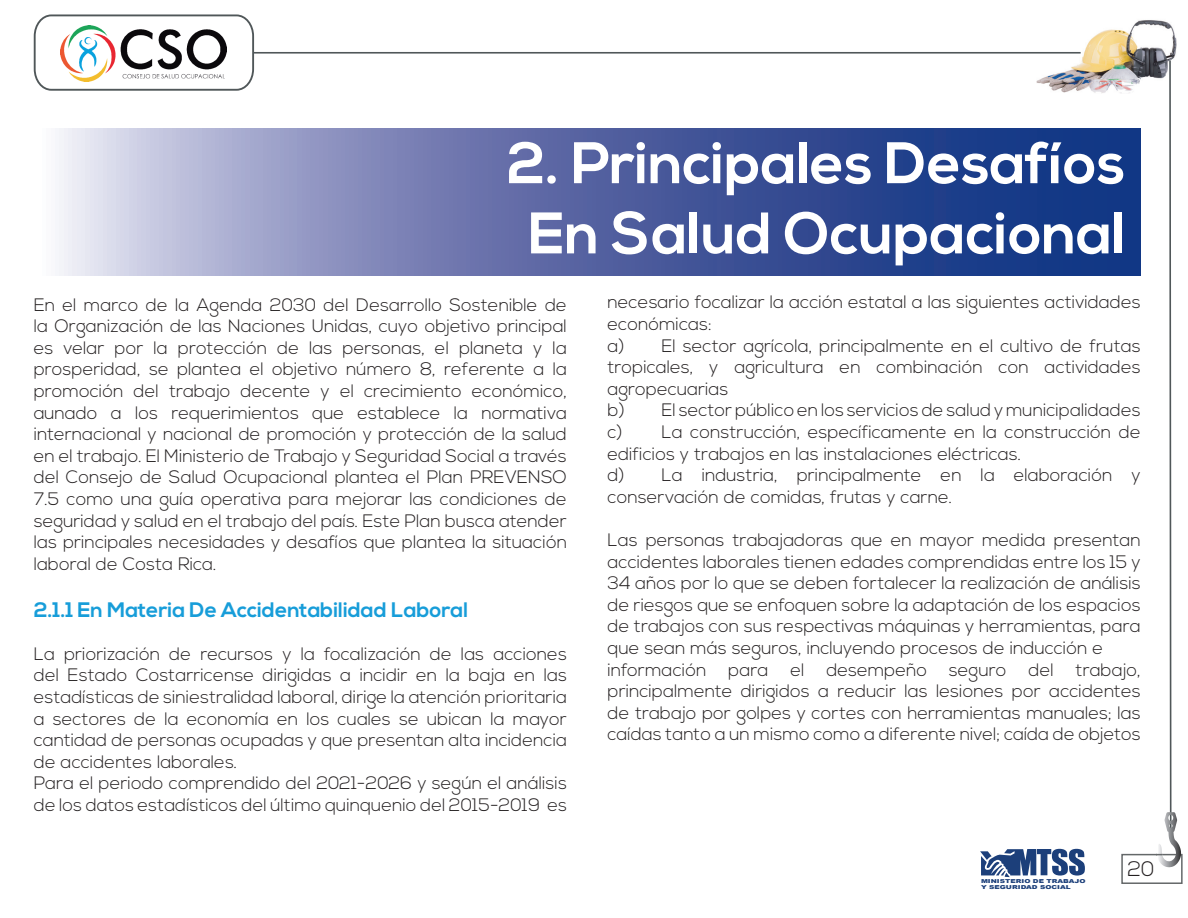
<style>
.page{position:relative;width:1188px;height:918px;background:#fff}
.page>*{position:absolute;margin:0;border:0;box-sizing:border-box;transform-origin:0 0}
.t1{font:700 58.5px/70.2px "Nexa";color:#fff;text-align:center}
.t2{font:700 21px "Nexa";color:#179dd9}
.t3{font:300 21px "Nexa";color:#231f20}
.t4{font:300 18px/21.6px "Nexa";color:#231f20}
.t5{font:900 5.4px/6.4px "Arial";color:#1c3f7a;scale:1.36 1}
</style>
<div class="page">
<img style="left:1036px;top:20px;width:141px;height:73px">
<svg style="left:980px;top:849px;width:105px;height:28px"></svg>
<hr style="left:253px;top:52px;width:828px;height:2px;background:#505759">
<svg style="left:33px;top:14px;width:222px;height:77px"></svg>
<img style="left:61px;top:25px;width:166px;height:56px">
<div style="left:1121px;top:854px;width:62px;height:30px;border:2px solid #646869"></div>
<svg style="left:1156px;top:59px;width:25px;height:808px"></svg>
<svg style="left:59px;top:129px;width:1082px;height:146px;background:#5f70a9"></svg>
<h1 class="t1" style="left:507px;top:130px;width:620px">2. Principales Desafíos<br>En Salud Ocupacional</h1>
<p class="t4" style="left:34px;top:294px;width:535px;text-align:justify">En el marco de la Agenda 2030 del Desarrollo Sostenible de la Organización de las Naciones Unidas, cuyo objetivo principal es velar por la protección de las personas, el planeta y la prosperidad, se plantea el objetivo número 8, referente a la promoción del trabajo decente y el crecimiento económico, aunado a los requerimientos que establece la normativa internacional y nacional de promoción y protección de la salud en el trabajo. El Ministerio de Trabajo y Seguridad Social a través del Consejo de Salud Ocupacional plantea el Plan PREVENSO 7.5 como una guía operativa para mejorar las condiciones de seguridad y salud en el trabajo del país. Este Plan busca atender las principales necesidades y desafíos que plantea la situación laboral de Costa Rica.</p>
<p class="t2" style="left:34px;top:597px;width:436px">2.1.1 En Materia De Accidentabilidad Laboral</p>
<p class="t4" style="left:34px;top:644px;width:535px">La priorización de recursos y la focalización de las acciones del Estado Costarricense dirigidas a incidir en la baja en las estadísticas de siniestralidad laboral, dirige la atención prioritaria a sectores de la economía en los cuales se ubican la mayor cantidad de personas ocupadas y que presentan alta incidencia de accidentes laborales.<br>Para el periodo comprendido del 2021-2026 y según el análisis de los datos estadísticos del último quinquenio del 2015-2019 es</p>
<p class="t4" style="left:608px;top:292px;width:535px">necesario focalizar la acción estatal a las siguientes actividades económicas:<br>a) El sector agrícola, principalmente en el cultivo de frutas tropicales, y agricultura en combinación con actividades agropecuarias<br>b) El sector público en los servicios de salud y municipalidades c) La construcción, específicamente en la construcción de edificios y trabajos en las instalaciones eléctricas.<br>d) La industria, principalmente en la elaboración y conservación de comidas, frutas y carne.</p>
<p class="t4" style="left:608px;top:530px;width:535px">Las personas trabajadoras que en mayor medida presentan accidentes laborales tienen edades comprendidas entre los 15 y 34 años por lo que se deben fortalecer la realización de análisis de riesgos que se enfoquen sobre la adaptación de los espacios de trabajos con sus respectivas máquinas y herramientas, para que sean más seguros, incluyendo procesos de inducción e información para el desempeño seguro del trabajo, principalmente dirigidos a reducir las lesiones por accidentes de trabajo por golpes y cortes con herramientas manuales; las caídas tanto a un mismo como a diferente nivel; caída de objetos</p>
<p class="t5" style="left:981px;top:878px;width:78px">MINISTERIO DE TRABAJO<br>Y SEGURIDAD SOCIAL</p>
<p class="t3" style="left:1127px;top:857px;width:29px">20</p>
</div>
